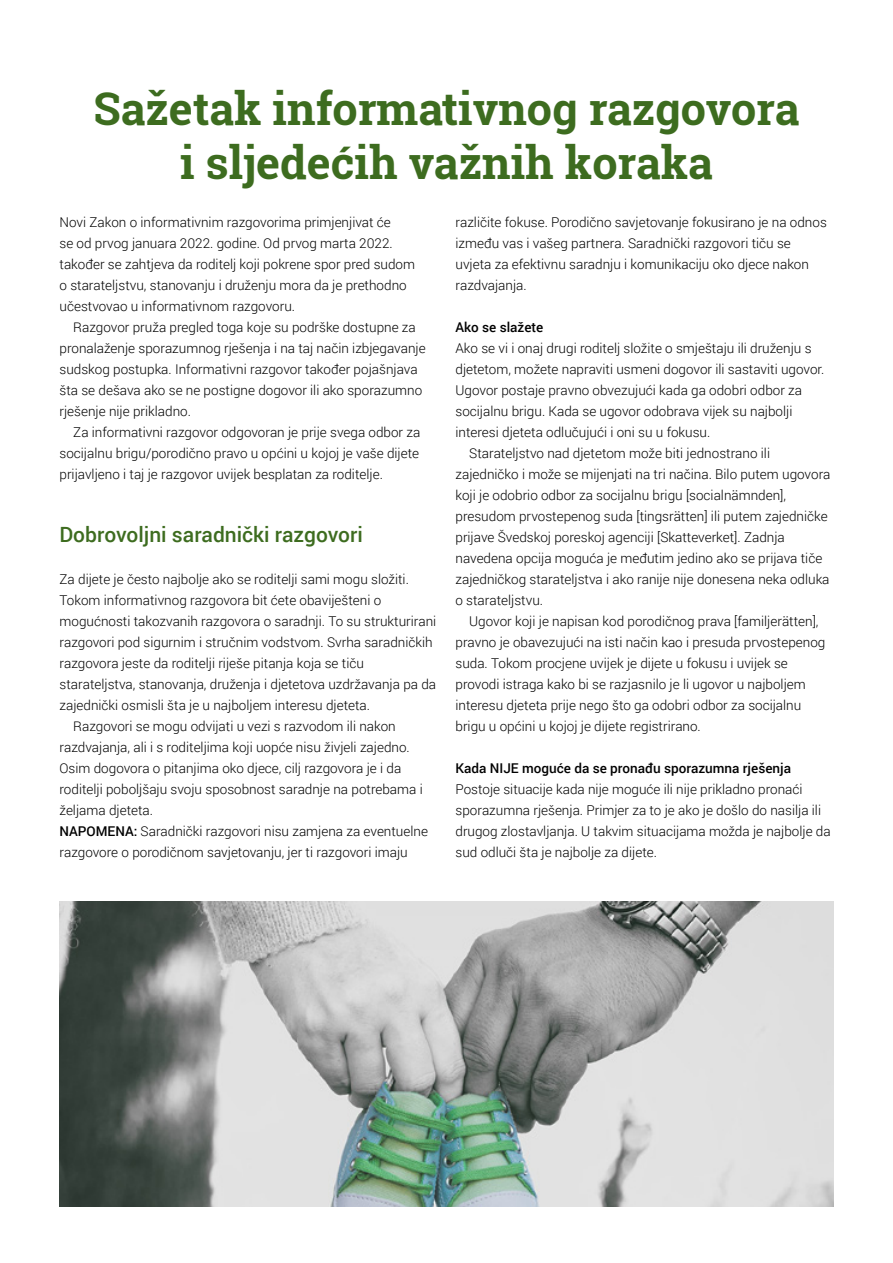
<style>
.page{position:relative;width:893px;height:1263px;background:#fff}
.page>*{position:absolute;margin:0;border:0;box-sizing:border-box;transform-origin:0 0}
.t1{font:700 45px/54px "Roboto Slab";color:#3d6c1f;text-align:center}
.t2{font:500 21px "Roboto";color:#3d6c1f}
.t3{font:300 13.5px/21px "Roboto";color:#000}
.t4{font:500 13.5px "Roboto";color:#000}
.s1{font-weight:500}
</style>
<div class="page">
<img style="left:60px;top:901px;width:773px;height:305px">
<h1 class="t1" style="left:94px;top:81px;width:707px">Sažetak informativnog razgovora i sljedećih važnih koraka</h1>
<p class="t3" style="left:60px;top:211px;width:357px">Novi Zakon o informativnim razgovorima primjenjivat će<br>se od prvog januara 2022. godine. Od prvog marta 2022. također se zahtjeva da roditelj koji pokrene spor pred sudom o starateljstvu, stanovanju i druženju mora da je prethodno učestvovao u informativnom razgovoru.</p>
<p class="t3" style="left:60px;top:316px;width:368px;text-indent:14px">Razgovor pruža pregled toga koje su podrške dostupne za pronalaženje sporazumnog rješenja i na taj način izbjegavanje sudskog postupka. Informativni razgovor također pojašnjava šta se dešava ako se ne postigne dogovor ili ako sporazumno rješenje nije prikladno.</p>
<p class="t3" style="left:60px;top:421px;width:362px;text-align:justify;text-indent:14px">Za informativni razgovor odgovoran je prije svega odbor za socijalnu brigu/porodično pravo u općini u kojoj je vaše dijete prijavljeno i taj je razgovor uvijek besplatan za roditelje.</p>
<p class="t3" style="left:455px;top:211px;width:373px">različite fokuse. Porodično savjetovanje fokusirano je na odnos između vas i vašeg partnera. Saradnički razgovori tiču se uvjeta za efektivnu saradnju i komunikaciju oko djece nakon razdvajanja.</p>
<p class="t4" style="left:455px;top:318px;width:89px">Ako se slažete</p>
<p class="t3" style="left:455px;top:337px;width:358px">Ako se vi i onaj drugi roditelj složite o smještaju ili druženju s</p>
<p class="t3" style="left:455px;top:358px;width:371px">djetetom, možete napraviti usmeni dogovor ili sastaviti ugovor.</p>
<p class="t3" style="left:455px;top:379px;width:348px">Ugovor postaje pravno obvezujući kada ga odobri odbor za</p>
<p class="t3" style="left:455px;top:400px;width:338px">socijalnu brigu. Kada se ugovor odobrava vijek su najbolji</p>
<p class="t3" style="left:455px;top:421px;width:256px">interesi djeteta odlučujući i oni su u fokusu.</p>
<p class="t3" style="left:469px;top:442px;width:302px">Starateljstvo nad djetetom može biti jednostrano ili</p>
<p class="t3" style="left:455px;top:463px;width:376px">zajedničko i može se mijenjati na tri načina. Bilo putem ugovora</p>
<p class="t3" style="left:455px;top:484px;width:332px">koji je odobrio odbor za socijalnu brigu [socialnämnden],</p>
<p class="t3" style="left:455px;top:505px;width:374px">presudom prvostepenog suda [tingsrätten] ili putem zajedničke</p>
<p class="t3" style="left:455px;top:526px;width:331px">prijave Švedskoj poreskoj agenciji [Skatteverket]. Zadnja</p>
<p class="t3" style="left:455px;top:547px;width:368px">navedena opcija moguća je međutim jedino ako se prijava tiče</p>
<p class="t3" style="left:455px;top:568px;width:376px">zajedničkog starateljstva i ako ranije nije donesena neka odluka</p>
<p class="t3" style="left:455px;top:589px;width:89px">o starateljstvu.</p>
<p class="t3" style="left:469px;top:610px;width:351px">Ugovor koji je napisan kod porodičnog prava [familjerätten],</p>
<p class="t3" style="left:455px;top:631px;width:371px">pravno je obavezujući na isti način kao i presuda prvostepenog</p>
<p class="t3" style="left:455px;top:652px;width:334px">suda. Tokom procjene uvijek je dijete u fokusu i uvijek se</p>
<p class="t3" style="left:455px;top:673px;width:352px">provodi istraga kako bi se razjasnilo je li ugovor u najboljem</p>
<p class="t3" style="left:455px;top:694px;width:347px">interesu djeteta prije nego što ga odobri odbor za socijalnu</p>
<p class="t3" style="left:455px;top:715px;width:247px">brigu u općini u kojoj je dijete registrirano.</p>
<p class="t4" style="left:455px;top:758px;width:337px">Kada NIJE moguće da se pronađu sporazumna rješenja</p>
<p class="t3" style="left:455px;top:778px;width:377px">Postoje situacije kada nije moguće ili nije prikladno pronaći sporazumna rješenja. Primjer za to je ako je došlo do nasilja ili drugog zlostavljanja. U takvim situacijama možda je najbolje da sud odluči šta je najbolje za dijete.</p>
<h2 class="t2" style="left:60px;top:520px;width:305px">Dobrovoljni saradnički razgovori</h2>
<p class="t3" style="left:60px;top:568px;width:351px">Za dijete je često najbolje ako se roditelji sami mogu složiti.</p>
<p class="t3" style="left:60px;top:589px;width:323px">Tokom informativnog razgovora bit ćete obaviješteni o</p>
<p class="t3" style="left:60px;top:610px;width:378px">mogućnosti takozvanih razgovora o saradnji. To su strukturirani</p>
<p class="t3" style="left:60px;top:631px;width:375px">razgovori pod sigurnim i stručnim vodstvom. Svrha saradničkih</p>
<p class="t3" style="left:60px;top:652px;width:306px">razgovora jeste da roditelji riješe pitanja koja se tiču</p>
<p class="t3" style="left:60px;top:673px;width:378px">starateljstva, stanovanja, druženja i djetetova uzdržavanja pa da</p>
<p class="t3" style="left:60px;top:694px;width:312px">zajednički osmisli šta je u najboljem interesu djeteta.</p>
<p class="t3" style="left:73px;top:715px;width:324px">Razgovori se mogu odvijati u vezi s razvodom ili nakon</p>
<p class="t3" style="left:60px;top:736px;width:352px">razdvajanja, ali i s roditeljima koji uopće nisu živjeli zajedno.</p>
<p class="t3" style="left:60px;top:757px;width:343px">Osim dogovora o pitanjima oko djece, cilj razgovora je i da</p>
<p class="t3" style="left:60px;top:778px;width:365px">roditelji poboljšaju svoju sposobnost saradnje na potrebama i</p>
<p class="t3" style="left:60px;top:799px;width:95px">željama djeteta.</p>
<p class="t3" style="left:60px;top:820px;width:370px"><span class="s1">NAPOMENA:</span> Saradnički razgovori nisu zamjena za eventuelne</p>
<p class="t3" style="left:60px;top:841px;width:350px">razgovore o porodičnom savjetovanju, jer ti razgovori imaju</p>
</div>
